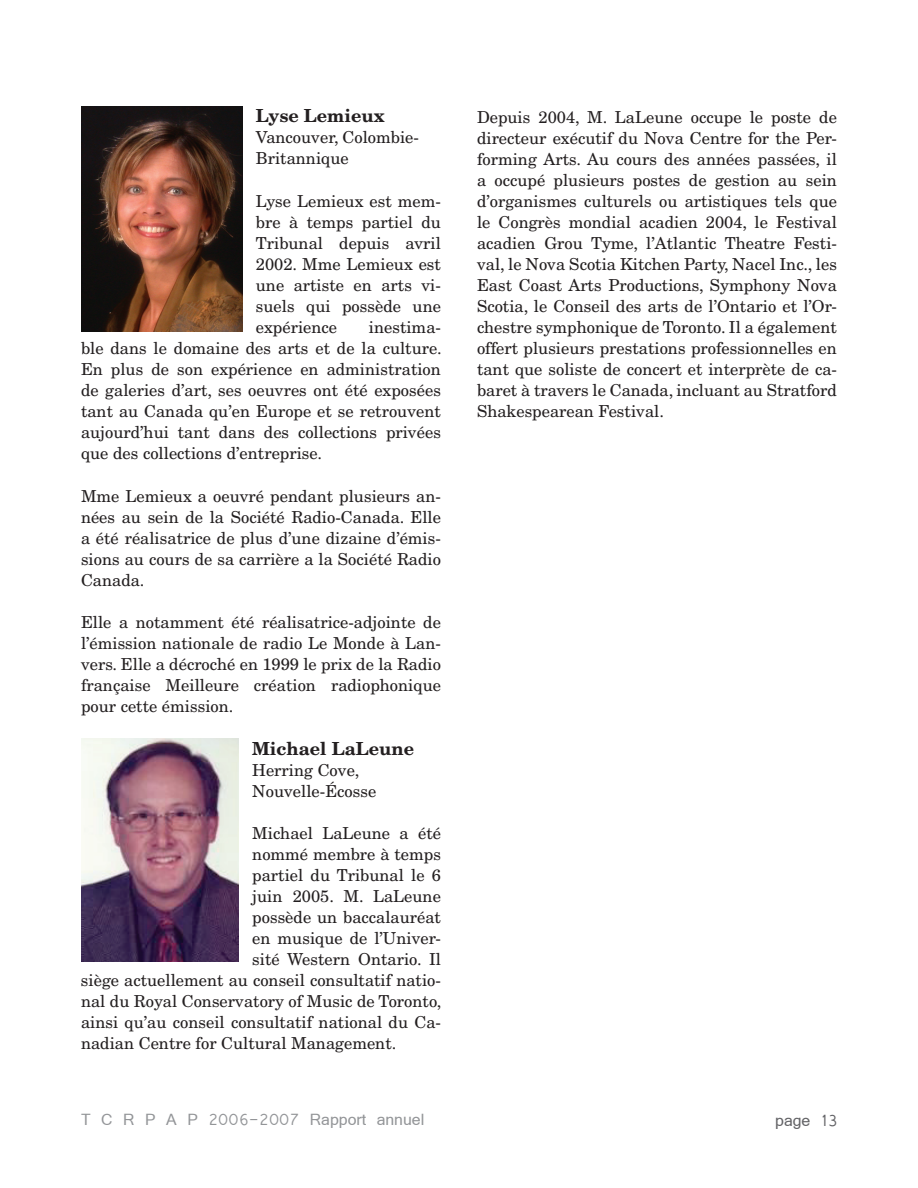
<style>
.page{position:relative;width:918px;height:1188px;background:#fff}
.page>*{position:absolute;margin:0;border:0;box-sizing:border-box;transform-origin:0 0}
.t1{font:24px "Vrinda";color:#939598}
.t2{font:24px "Vrinda";color:#636366}
.t3{font:700 18px "New Century Schlbk";color:#231f20}
.t4{font:16.5px/21px "New Century Schlbk";color:#231f20;text-align:justify}
</style>
<div class="page">
<img style="left:81px;top:106px;width:161px;height:226px">
<img style="left:81px;top:738px;width:158px;height:224px">
<p class="t3" style="left:256px;top:105px;width:131px">Lyse Lemieux</p>
<p class="t4" style="left:256px;top:127px;width:165px">Vancouver, Colombie-<br>Britannique</p>
<p class="t4" style="left:256px;top:191px;width:187px">Lyse Lemieux est mem&shy;bre à temps partiel du Tribunal depuis avril 2002. Mme Lemieux est une artiste en arts vi&shy;suels qui possède une expérience</p>
<p class="t4" style="left:81px;top:317px;width:362px;text-indent:288px">inestima&shy;ble dans le domaine des arts et de la culture.<br>En plus de son expérience en administration de galeries d’art, ses oeuvres ont été exposées tant au Canada qu’en Europe et se retrouvent aujourd’hui tant dans des collections privées que des collections d’entreprise.</p>
<p class="t4" style="left:81px;top:485px;width:362px">Mme Lemieux a oeuvré pendant plusieurs an&shy;nées au sein de la Société Radio-Canada. Elle a été réalisatrice de plus d’une dizaine d’émis&shy;sions au cours de sa carrière a la Société Radio Canada.</p>
<p class="t4" style="left:81px;top:612px;width:362px">Elle a notamment été réalisatrice-adjointe de l’émission nationale de radio Le Monde à Lan&shy;vers. Elle a décroché en 1999 le prix de la Radio française Meilleure création radiophonique pour cette émission.</p>
<p class="t3" style="left:252px;top:737px;width:163px">Michael LaLeune</p>
<p class="t4" style="left:252px;top:759px;width:126px">Herring Cove,<br>Nouvelle-Écosse</p>
<p class="t4" style="left:252px;top:823px;width:190px">Michael LaLeune a été</p>
<p class="t4" style="left:252px;top:844px;width:190px">nommé membre à temps</p>
<p class="t4" style="left:252px;top:865px;width:190px">partiel du Tribunal le 6</p>
<p class="t4" style="left:252px;top:886px;width:190px">juin 2005. M. LaLeune</p>
<p class="t4" style="left:252px;top:907px;width:190px">possède un baccalauréat</p>
<p class="t4" style="left:252px;top:928px;width:190px">en musique de l’Univer-</p>
<p class="t4" style="left:252px;top:949px;width:190px">sité Western Ontario. Il</p>
<p class="t4" style="left:81px;top:970px;width:362px">siège actuellement au conseil consultatif natio-</p>
<p class="t4" style="left:81px;top:991px;width:362px">nal du Royal Conservatory of Music de Toronto,</p>
<p class="t4" style="left:81px;top:1012px;width:361px">ainsi qu’au conseil consultatif national du Ca-</p>
<p class="t4" style="left:81px;top:1033px;width:317px">nadian Centre for Cultural Management.</p>
<h1 class="t1" style="left:81px;top:1108px;width:345px">T C R P A P 2006-2007 Rapport annuel</h1>
<p class="t4" style="left:477px;top:106px;width:362px">Depuis 2004, M. LaLeune occupe le poste de directeur exécutif du Nova Centre for the Per&shy;forming Arts. Au cours des années passées, il a occupé plusieurs postes de gestion au sein d’organismes culturels ou artistiques tels que le Congrès mondial acadien 2004, le Festival acadien Grou Tyme, l’Atlantic Theatre Festi&shy;val, le Nova Scotia Kitchen Party, Nacel Inc., les East Coast Arts Productions, Symphony Nova Scotia, le Conseil des arts de l’Ontario et l’Or&shy;chestre symphonique de Toronto. Il a également offert plusieurs prestations professionnelles en tant que soliste de concert et interprète de ca&shy;baret à travers le Canada, incluant au Stratford Shakespearean Festival.</p>
<h1 class="t2" style="left:775px;top:1108px;width:64px">page 13</h1>
</div>
